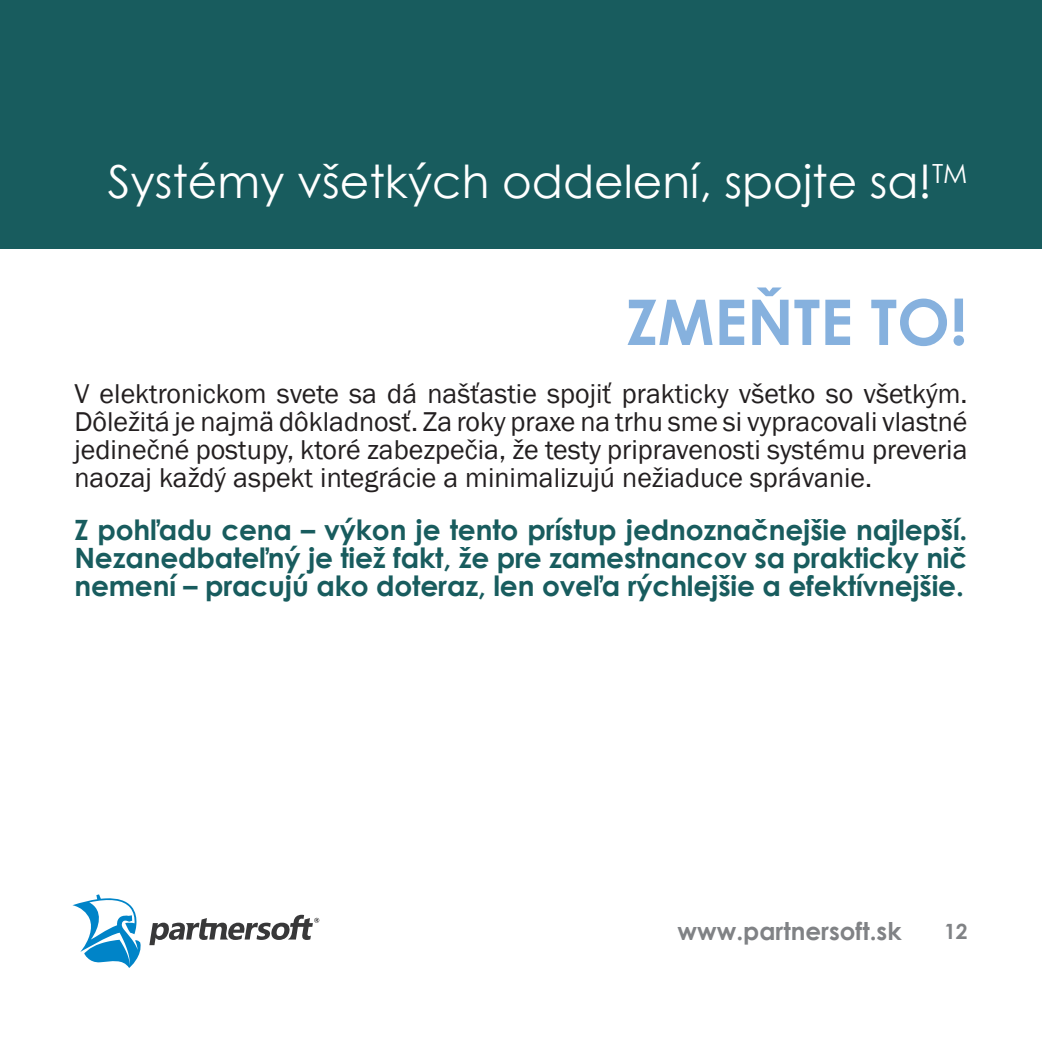
<style>
.page{position:relative;width:1042px;height:1042px;background:#fff}
.page>*{position:absolute;margin:0;border:0;box-sizing:border-box;transform-origin:0 0}
.Podnadpis_modrý{font:700 63px "Century Gothic";color:#86b1de}
.t1{font:45.5px "Century Gothic";color:#fff}
.Normálny_odstavec{font:28px/28px "Franklin Gothic";color:#231f20;text-align:justify}
.Normálny_odstavec-2{font:700 28px/28px "Century Gothic";letter-spacing:-.005em;color:#185c5e;text-align:justify}
.t2{font:700 24.5px "Century Gothic";color:#808285}
.t3{font:700 21px "Century Gothic";color:#808285}
</style>
<div class="page">
<svg style="left:149px;top:915px;width:170px;height:30px"></svg>
<svg style="left:72px;top:894px;width:69px;height:74px"></svg>
<div style="left:0;top:0;width:1042px;height:248px;background:#185c5e"></div>
<h2 class="t1" style="left:108px;top:150px;width:861px">Systémy všetkých oddelení, spojte sa!<sup>TM</sup></h2>
<p class="Podnadpis_modrý" style="left:626px;top:274px;width:343px">ZMEŇTE TO!</p>
<p class="Normálny_odstavec" style="left:74px;top:380px;width:894px">V elektronickom svete sa dá našťastie spojiť prakticky všetko so všetkým.<br>Dôležitá je najmä dôkladnosť. Za roky praxe na trhu sme si vypracovali vlastné jedinečné postupy, ktoré zabezpečia, že testy pripravenosti systému preveria naozaj každý aspekt integrácie a minimalizujú nežiaduce správanie.</p>
<p class="Normálny_odstavec-2" style="left:74px;top:514px;width:894px">Z pohľadu cena – výkon je tento prístup jednoznačnejšie najlepší.<br>N ezanedbateľný je tiež fakt, že pre zamestnancov sa prakticky nič nemení – pracujú ako doteraz, len oveľa rýchlejšie a efektívnejšie.</p>
<p class="t2" style="left:677px;top:912px;width:226px">www.partnersoft.sk</p>
<p class="t3" style="left:944px;top:915px;width:25px">12</p>
</div>
